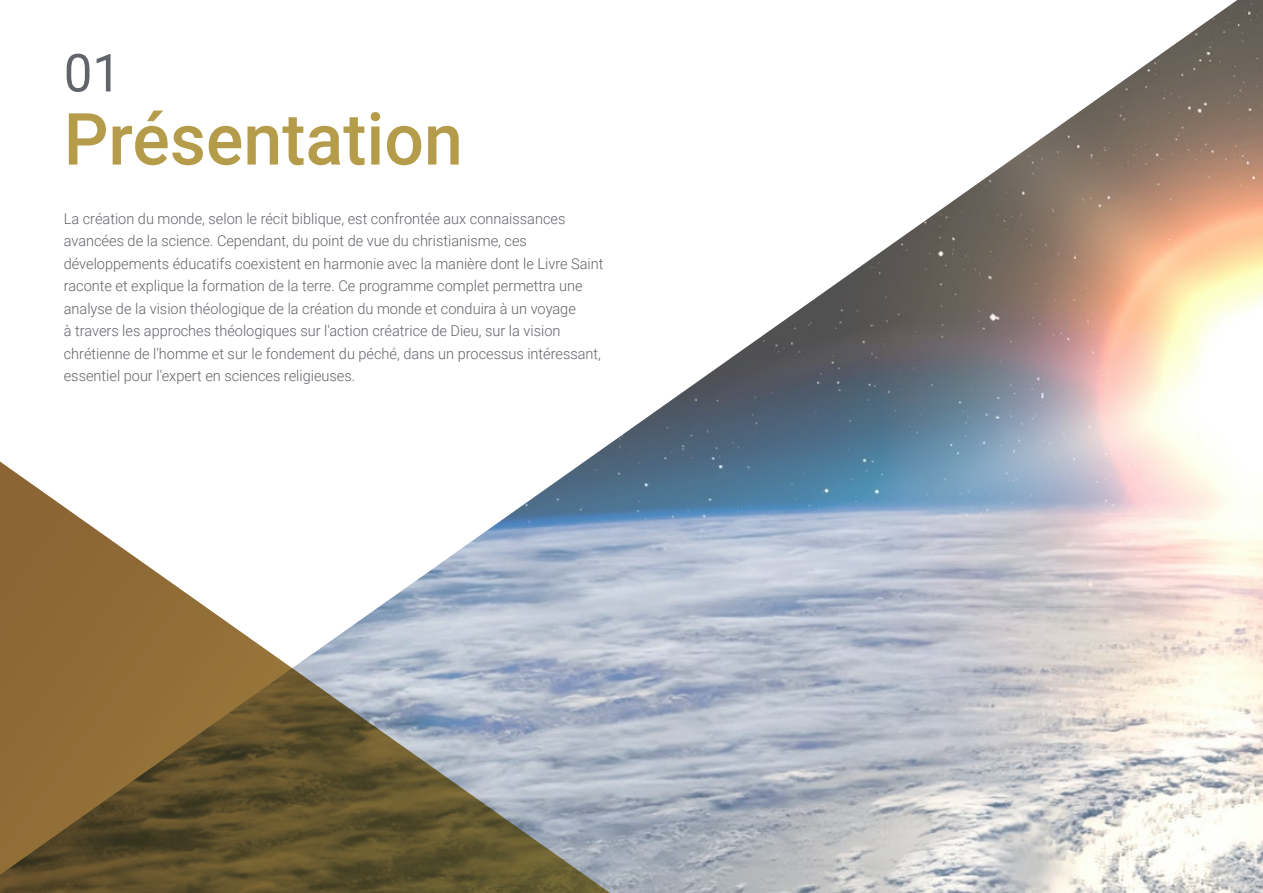
<style>
.page{position:relative;width:1263px;height:893px;background:#fff}
.page>*{position:absolute;margin:0;border:0;box-sizing:border-box;transform-origin:0 0}
.t1{font:500 72px "Roboto";color:#b49c4b}
.t2{font:52.5px "Roboto";color:#61646a}
.t3{font:300 15px/22.5px "Roboto";color:#61646a}
</style>
<div class="page">
<img style="left:606px;top:0;width:657px;height:893px">
<svg style="left:0;top:446px;width:640px;height:447px"></svg>
<h2 class="t2" style="left:64px;top:36px;width:59px">01</h2>
<h1 class="t1" style="left:64px;top:89px;width:401px">Présentation</h1>
<p class="t3" style="left:64px;top:207px;width:541px">La création du monde, selon le récit biblique, est confrontée aux connaissances avancées de la science. Cependant, du point de vue du christianisme, ces développements éducatifs coexistent en harmonie avec la manière dont le Livre Saint raconte et explique la formation de la terre. Ce programme complet permettra une analyse de la vision théologique de la création du monde et conduira à un voyage<br>à travers les approches théologiques sur l'action créatrice de Dieu, sur la vision chrétienne de l'homme et sur le fondement du péché, dans un processus intéressant, essentiel pour l'expert en sciences religieuses.</p>
</div>
